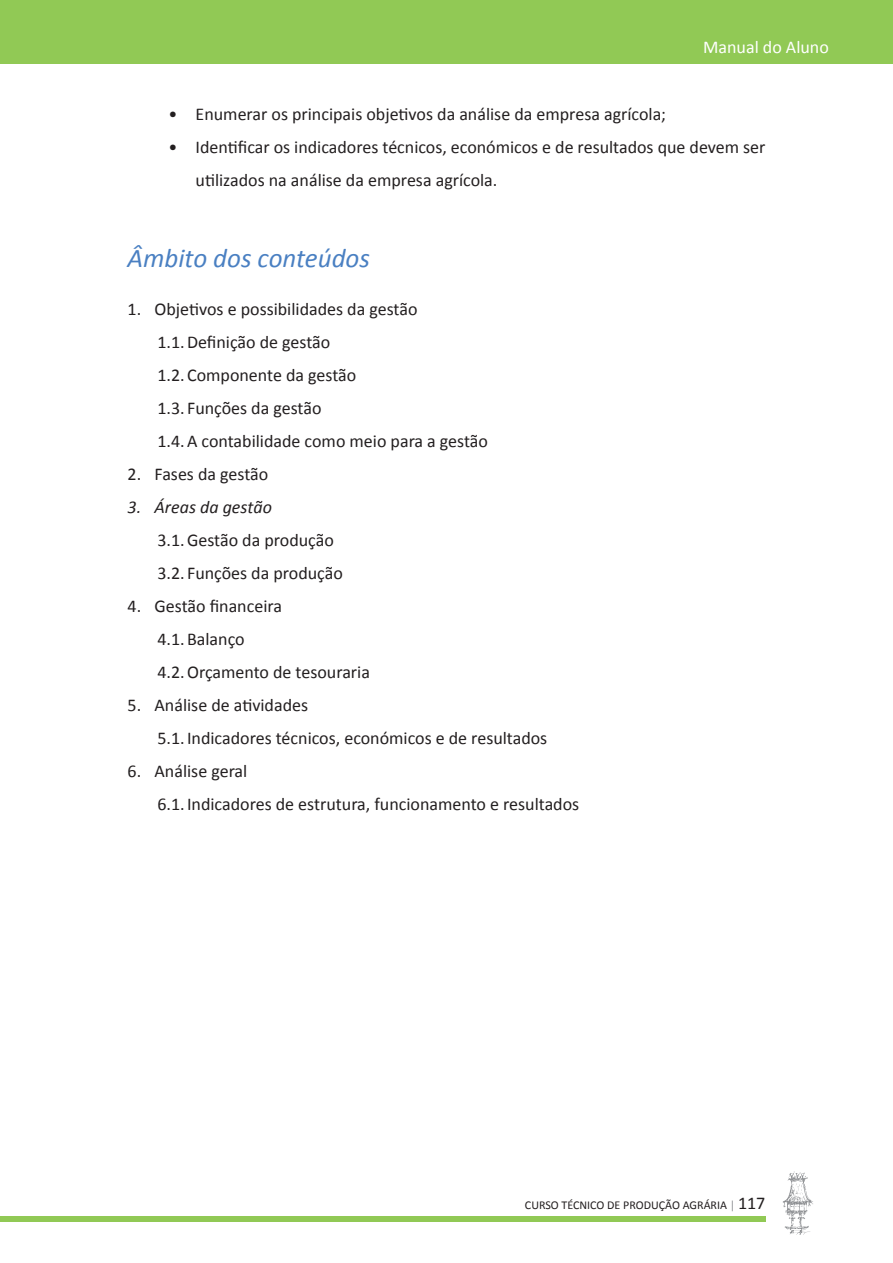
<style>
.page{position:relative;width:893px;height:1263px;background:#fff}
.page>*{position:absolute;margin:0;border:0;box-sizing:border-box;transform-origin:0 0}
.Tx_Subtítulo{font:italic 27px "Calibri";color:#4a80c2}
.t1{font:18px/33px "Calibri";color:#231f20}
.t2{font:italic 18px "Calibri";color:#231f20}
.t3{font:18px "Calibri";color:#fff}
.t4{font:12px "Calibri";color:#231f20}
.s1{color:#8f9194}
.s2{font-size:18px}
</style>
<div class="page">
<div style="left:0;top:1216px;width:765px;height:5px;background:#91c955"></div>
<div style="left:0;top:0;width:893px;height:64px;background:#91c955"></div>
<svg style="left:783px;top:1171px;width:30px;height:64px"></svg>
<p class="t3" style="left:703px;top:35px;width:127px">Manual do Aluno</p>
<p class="t1" style="left:169px;top:97px;width:499px">• Enumerar os principais objetivos da análise da empresa agrícola;</p>
<p class="t1" style="left:196px;top:130px;width:571px;text-indent:-27px">• Identificar os indicadores técnicos, económicos e de resultados que devem ser utilizados na análise da empresa agrícola.</p>
<p class="Tx_Subtítulo" style="left:128px;top:239px;width:244px">Âmbito dos conteúdos</p>
<p class="t1" style="left:128px;top:292px;width:291px">1. Objetivos e possibilidades da gestão</p>
<p class="t1" style="left:157px;top:325px;width:174px">1.1.Definição de gestão</p>
<p class="t1" style="left:157px;top:358px;width:200px">1.2. Componente da gestão</p>
<p class="t1" style="left:157px;top:391px;width:166px">1.3. Funções da gestão</p>
<p class="t1" style="left:157px;top:424px;width:332px">1.4.A contabilidade como meio para a gestão</p>
<p class="t1" style="left:128px;top:457px;width:142px">2. Fases da gestão</p>
<p class="t2" style="left:128px;top:495px;width:146px">3. Áreas da gestão</p>
<p class="t1" style="left:157px;top:523px;width:178px">3.1.Gestão da produção</p>
<p class="t1" style="left:157px;top:556px;width:187px">3.2. Funções da produção</p>
<p class="t1" style="left:128px;top:589px;width:156px">4. Gestão financeira</p>
<p class="t1" style="left:157px;top:622px;width:89px">4.1.Balanço</p>
<p class="t1" style="left:157px;top:655px;width:214px">4.2.Orçamento de tesouraria</p>
<p class="t1" style="left:128px;top:688px;width:182px">5. Análise de atividades</p>
<p class="t1" style="left:157px;top:721px;width:391px">5.1. Indicadores técnicos, económicos e de resultados</p>
<p class="t1" style="left:128px;top:754px;width:121px">6. Análise geral</p>
<p class="t1" style="left:157px;top:787px;width:423px">6.1. Indicadores de estrutura, funcionamento e resultados</p>
<p class="t4" style="left:525px;top:1197px;width:242px">CURSO TÉCNICO DE PRODUÇÃO AGRÁRIA <span class="s1">|</span> <span class="s2">117</span></p>
</div>
